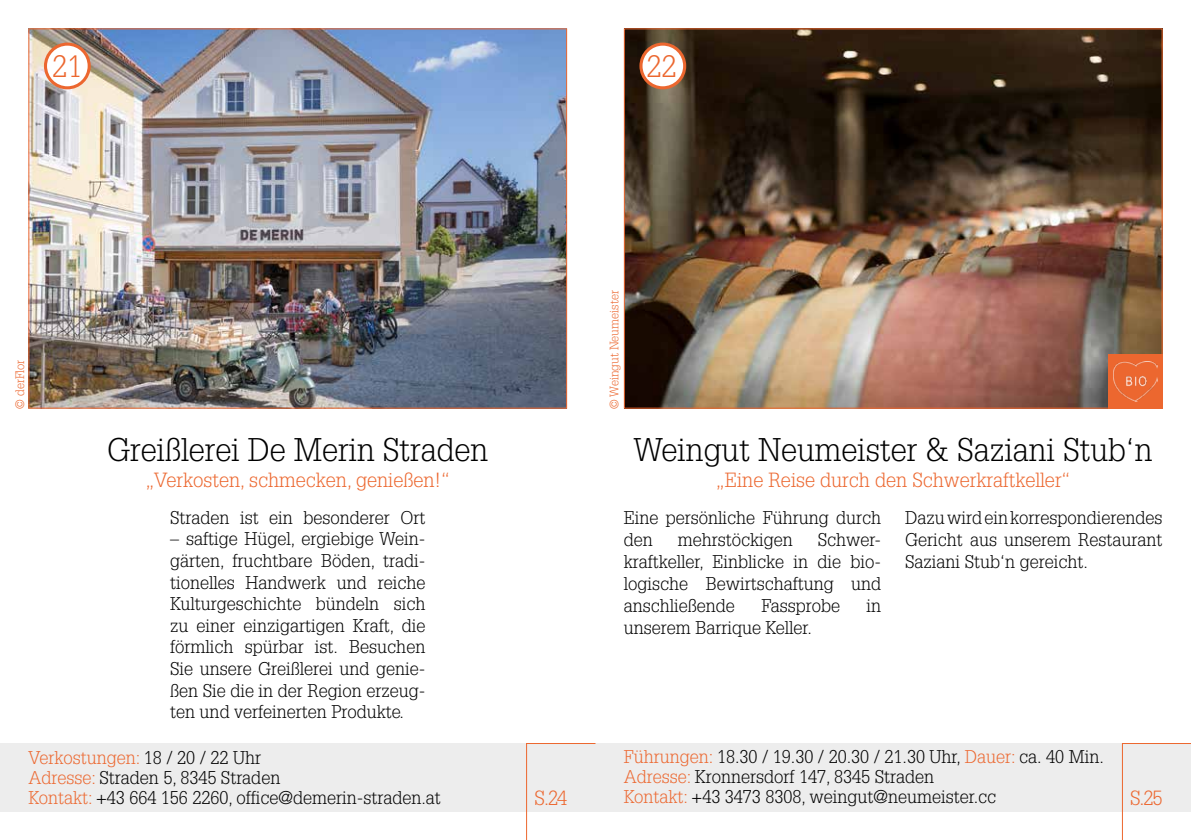
<style>
.page{position:relative;width:1191px;height:840px;background:#fff}
.page>*{position:absolute;margin:0;border:0;box-sizing:border-box;transform-origin:0 0}
.t1{font:300 32px "Glypha";color:#000}
.t2{font:300 30.2px "Glypha";color:#ec672f}
.t3{font:300 20px "Glypha";color:#ec672f}
.t4{font:300 18px/21.6px "Glypha";color:#000}
.t5{font:300 12px "Glypha";color:#ec672f}
.s1{color:#ec672f}
</style>
<div class="page">
<div style="left:595px;top:743px;width:596px;height:68px;background:#ededed"></div>
<div style="left:0;top:743px;width:595px;height:68px;background:#ededed"></div>
<svg style="left:1121px;top:743px;width:70px;height:96px"></svg>
<svg style="left:525px;top:743px;width:71px;height:96px"></svg>
<img style="left:30px;top:30px;width:535px;height:376px">
<img style="left:626px;top:30px;width:534px;height:376px">
<div style="left:45px;top:44px;width:44px;height:44px;background:#fff;border-radius:50%"></div>
<div style="left:44px;top:43px;width:47px;height:46px;border:3px solid #ec672f;border-radius:50%"></div>
<div style="left:641px;top:44px;width:43px;height:44px;background:#fff;border-radius:50%"></div>
<div style="left:639px;top:43px;width:47px;height:46px;border:3px solid #ec672f;border-radius:50%"></div>
<div style="left:1108px;top:354px;width:54px;height:54px;background:#ec672f"></div>
<img style="left:1113px;top:361px;width:44px;height:40px">
<h2 class="t2" style="left:52px;top:49px;width:32px">21</h2>
<h2 class="t2" style="left:646px;top:49px;width:32px">22</h2>
<p class="t5" style="left:13px;top:408px;width:51px;rotate:-90deg">© derFlor</p>
<h1 class="t1" style="left:107px;top:431px;width:383px">Greißlerei De Merin Straden</h1>
<p class="t3" style="left:145px;top:468px;width:306px">„Verkosten, schmecken, genießen!“</p>
<p class="t4" style="left:170px;top:506px;width:257px">Straden ist ein besonderer Ort</p>
<p class="t4" style="left:170px;top:527px;width:257px;text-align:justify">– saftige Hügel, ergiebige Wein&shy;gärten, fruchtbare Böden, tradi&shy;tionelles Handwerk und reiche Kulturgeschichte bündeln sich zu einer einzigartigen Kraft, die förmlich spürbar ist. Besuchen Sie unsere Greißlerei und genie&shy;ßen Sie die in der Region erzeug&shy;ten und verfeinerten Produkte.</p>
<p class="t5" style="left:607px;top:408px;width:120px;rotate:-90deg">© Weingut Neumeister</p>
<h1 class="t1" style="left:634px;top:431px;width:520px">Weingut Neumeister &amp; Saziani Stub‘n</h1>
<p class="t3" style="left:716px;top:468px;width:356px">„Eine Reise durch den Schwerkraftkeller“</p>
<p class="t4" style="left:624px;top:506px;width:259px">Eine persönliche Führung durch den</p>
<p class="t4" style="left:624px;top:528px;width:259px;text-align:justify;text-indent:194px">Schwer&shy;kraftkeller, Einblicke in die bio&shy;logische Bewirtschaftung und anschließende</p>
<p class="t4" style="left:678px;top:528px;width:117px">mehrstöckigen</p>
<p class="t4" style="left:761px;top:594px;width:80px">Fassprobe</p>
<p class="t4" style="left:866px;top:594px;width:16px">in</p>
<p class="t4" style="left:624px;top:616px;width:190px">unserem Barrique Keller.</p>
<p class="t4" style="left:905px;top:506px;width:259px;text-align:justify">Dazu wird ein korrespondierendes Gericht aus unserem Restaurant Saziani Stub‘n gereicht.</p>
<p class="t4" style="left:28px;top:746px;width:414px;line-height:20px"><span class="s1">Verkostungen:</span> 18 / 20 / 22 Uhr<br><span class="s1">Adresse:</span> Straden 5, 8345 Straden<br><span class="s1">Kontakt:</span> +43 664 156 2260, office@demerin-straden.at</p>
<p class="t4" style="left:624px;top:746px;width:481px;line-height:20px"><span class="s1">Führungen:</span> 18.30 / 19.30 / 20.30 / 21.30 Uhr, <span class="s1">Dauer:</span> ca. 40 Min.<br><span class="s1">Adresse:</span> Kronnersdorf 147, 8345 Straden<br><span class="s1">Kontakt:</span> +43 3473 8308, weingut@neumeister.cc</p>
<p class="t3" style="left:534px;top:785px;width:34px">S.24</p>
<p class="t3" style="left:1130px;top:785px;width:34px">S.25</p>
</div>
